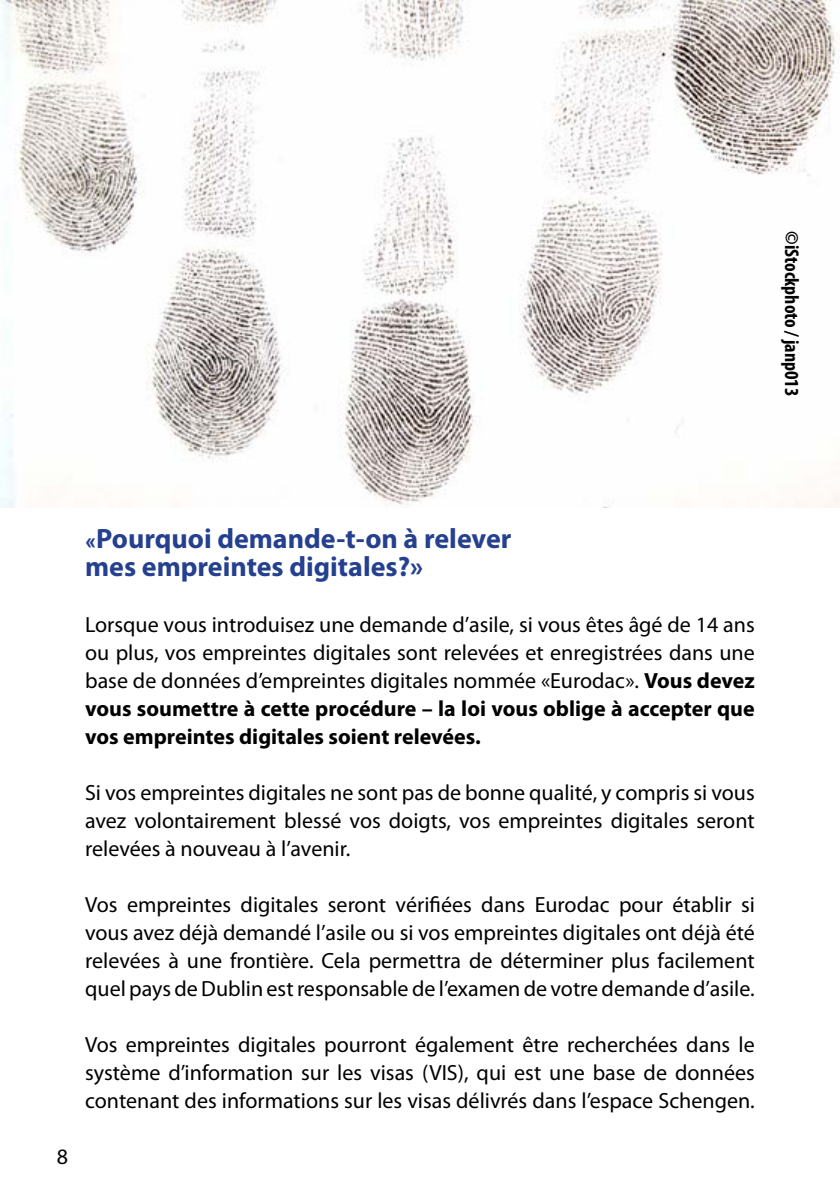
<style>
.page{position:relative;width:840px;height:1191px;background:#fff}
.page>*{position:absolute;margin:0;border:0;box-sizing:border-box;transform-origin:0 0}
.t1{font:700 28px/28px "Myriad Pro";color:#25408f}
.t2{font:22px/28px "Myriad Pro";color:#000;text-align:justify}
.t3{font:700 condensed 20px "Myriad Pro";color:#000}
.s1{font-family:"Arial";font-size:20px}
.s2{font-weight:700}
</style>
<div class="page">
<img style="left:0;top:0;width:839px;height:507px">
<p class="t3" style="left:804px;top:231px;width:167px;rotate:90deg">©iStockphoto / janp013</p>
<p class="t2" style="left:57px;top:1142px;width:13px">8</p>
<p class="t1" style="left:85px;top:524px;width:427px"><span class="s1">«</span>Pourquoi demande-t-on à relever mes empreintes digitales?»</p>
<p class="t2" style="left:85px;top:610px;width:670px">Lorsque vous introduisez une demande d’asile, si vous êtes âgé de 14 ans ou plus, vos empreintes digitales sont relevées et enregistrées dans une base de données d’empreintes digitales nommée «Eurodac». <span class="s2">Vous devez vous soumettre à cette procédure – la loi vous oblige à accepter que vos empreintes digitales soient relevées.</span></p>
<p class="t2" style="left:85px;top:778px;width:670px">Si vos empreintes digitales ne sont pas de bonne qualité, y compris si vous avez volontairement blessé vos doigts, vos empreintes digitales seront relevées à nouveau à l’avenir.</p>
<p class="t2" style="left:85px;top:890px;width:671px">Vos empreintes digitales seront vérifiées dans Eurodac pour établir si vous avez déjà demandé l’asile ou si vos empreintes digitales ont déjà été relevées à une frontière. Cela permettra de déterminer plus facilement quel pays de Dublin est responsable de l’examen de votre demande d’asile.</p>
<p class="t2" style="left:85px;top:1030px;width:670px">Vos empreintes digitales pourront également être recherchées dans le système d’information sur les visas (VIS), qui est une base de données contenant des informations sur les visas délivrés dans l’espace Schengen.</p>
</div>
